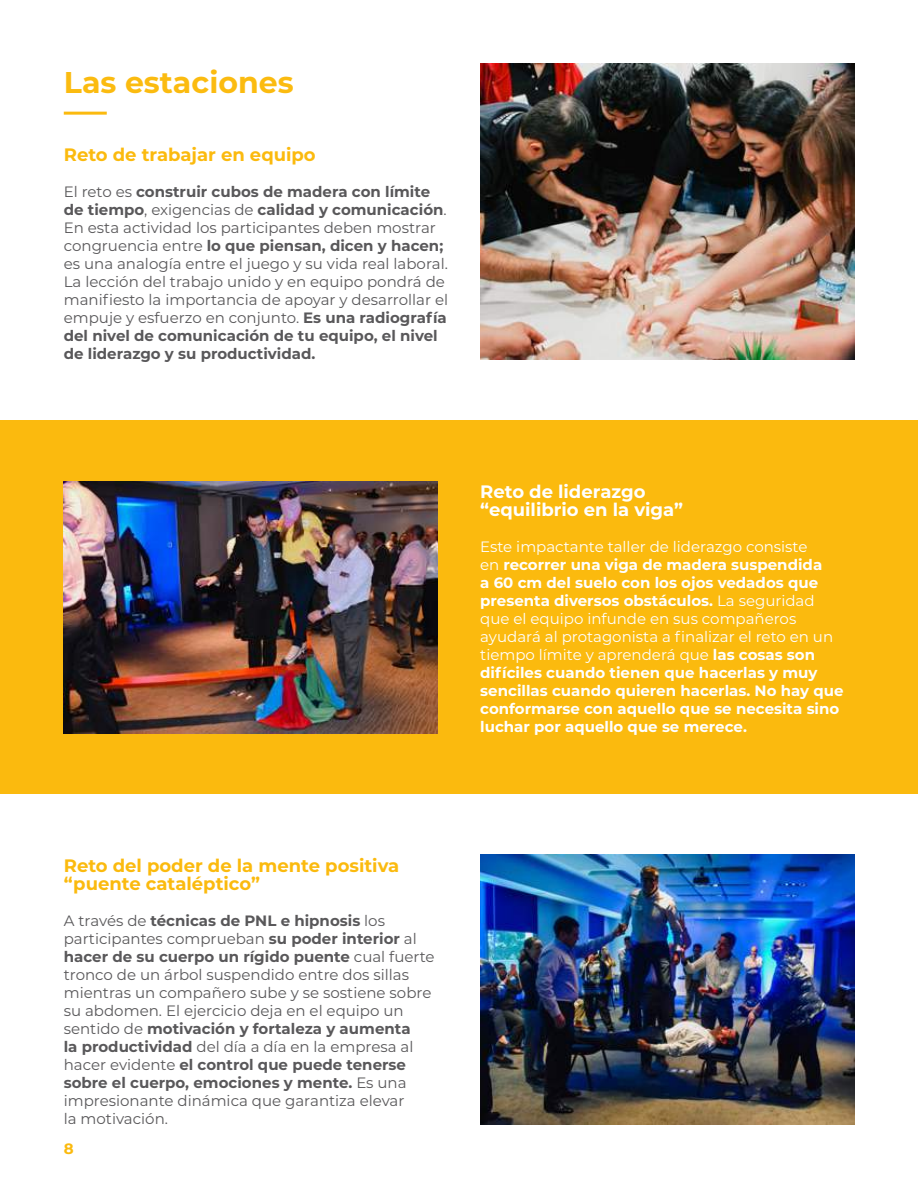
<style>
.page{position:relative;width:918px;height:1188px;background:#fff}
.page>*{position:absolute;margin:0;border:0;box-sizing:border-box;transform-origin:0 0}
.t1{font:700 30px "Montserrat";color:#fbbb10}
.t2{font:700 18px/18px "Montserrat";color:#fbba0e}
.t3{font:700 18px/18px "Montserrat";color:#fff}
.t4{font:15px/18px "Montserrat";color:#59585a}
.t5{font:700 15px/18px "Montserrat";color:#fff}
.t6{font:700 15px "Montserrat";color:#fbba0e}
.s1{font-weight:700}
.s2{font-weight:400}
</style>
<div class="page">
<div style="left:0;top:421px;width:918px;height:373px;background:#fbba0e"></div>
<hr style="left:64px;top:112px;width:43px;height:3px;background:#fbba0e">
<img style="left:480px;top:64px;width:374px;height:295px">
<img style="left:64px;top:481px;width:374px;height:252px">
<img style="left:480px;top:855px;width:374px;height:269px">
<h1 class="t1" style="left:64px;top:61px;width:232px">Las estaciones</h1>
<p class="t2" style="left:64px;top:145px;width:253px">Reto de trabajar en equipo</p>
<p class="t4" style="left:64px;top:182px;width:386px">El reto es <span class="s1">construir cubos de madera con límite de tiempo</span>, exigencias de <span class="s1">calidad y comunicación</span>.<br>En esta actividad los participantes deben mostrar congruencia entre <span class="s1">lo que piensan, dicen y hacen; </span>es una analogía entre el juego y su vida real laboral.<br>La lección del trabajo unido y en equipo pondrá de manifiesto la importancia de apoyar y desarrollar el empuje y esfuerzo en conjunto. <span class="s1">Es una radiografía del nivel de comunicación de tu equipo, el nivel de liderazgo y su productividad.</span></p>
<p class="t3" style="left:480px;top:482px;width:204px">Reto de liderazgo “equilibrio en la viga”</p>
<p class="t5" style="left:480px;top:537px;width:365px"><span class="s2">Este impactante taller de liderazgo consiste<br>en</span> recorrer una viga de madera suspendida<br>a 60 cm del suelo con los ojos vedados que presenta diversos obstáculos. <span class="s2">La seguridad que el equipo infunde en sus compañeros ayudará al protagonista a finalizar el reto en un tiempo límite y aprenderá que</span> las cosas son difíciles cuando tienen que hacerlas y muy sencillas cuando quieren hacerlas. No hay que conformarse con aquello que se necesita sino luchar por aquello que se merece.</p>
<p class="t2" style="left:64px;top:856px;width:337px">Reto del poder de la mente positiva “puente cataléptico”</p>
<p class="t4" style="left:64px;top:911px;width:372px">A través de <span class="s1">técnicas de PNL e hipnosis</span> los participantes comprueban <span class="s1">su poder interior</span> al <span class="s1">hacer de su cuerpo un rígido puente</span> cual fuerte tronco de un árbol suspendido entre dos sillas mientras un compañero sube y se sostiene sobre su abdomen. El ejercicio deja en el equipo un sentido de <span class="s1">motivación y fortaleza y aumenta<br>la productividad</span> del día a día en la empresa al hacer evidente <span class="s1">el control que puede tenerse sobre el cuerpo, emociones y mente.</span> Es una impresionante dinámica que garantiza elevar<br>la motivación.</p>
<p class="t6" style="left:64px;top:1138px;width:11px">8</p>
</div>
